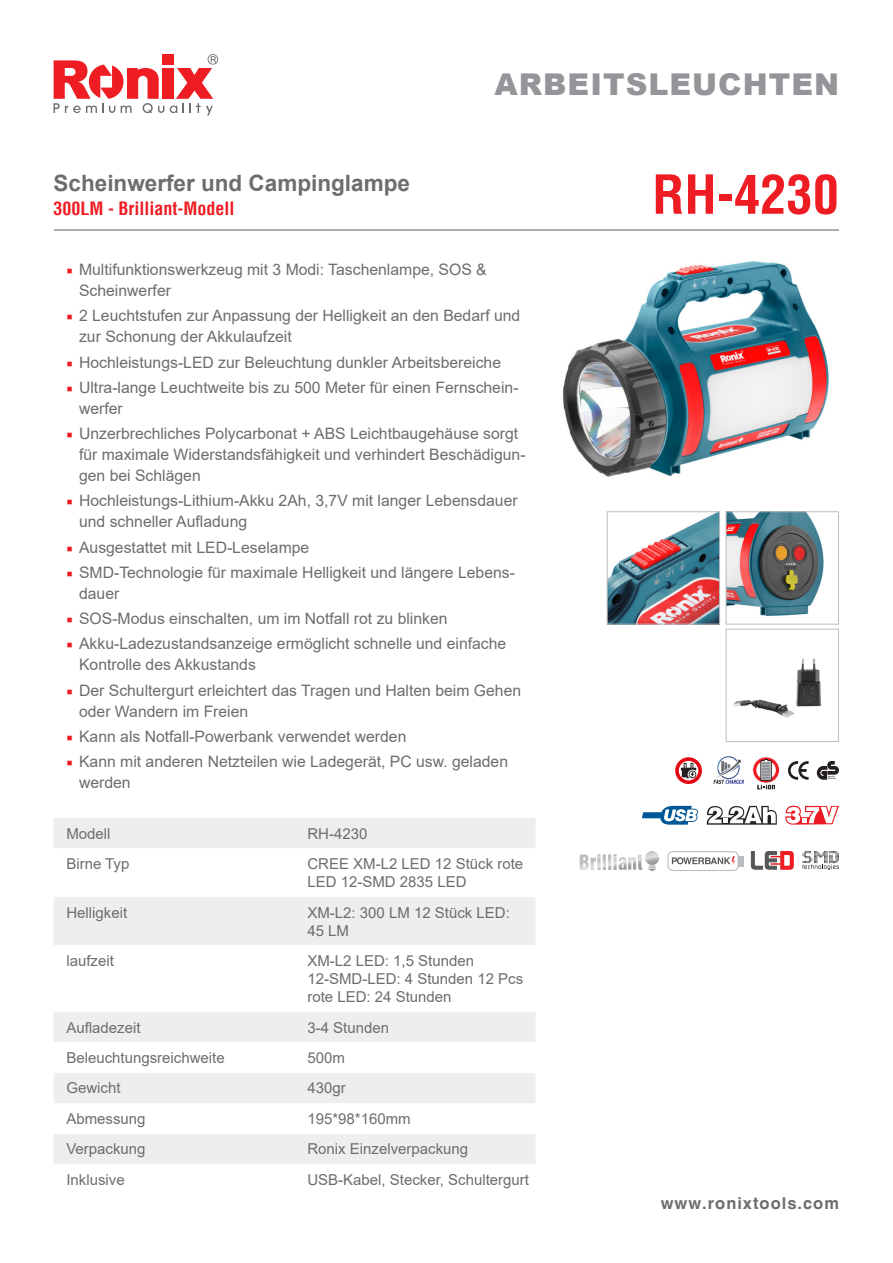
<style>
.page{position:relative;width:893px;height:1263px;background:#fff}
.page>*{position:absolute;margin:0;border:0;box-sizing:border-box;transform-origin:0 0}
.t1{font:700 condensed 52.5px "Helvetica LT";color:#ee1d23}
.t2{font:900 30px "Arial";letter-spacing:.035em;color:#939598}
.t3{font:700 22.5px "Arial";color:#6c6d70}
.t4{font:700 condensed 18px "Helvetica LT";color:#ee1d23}
.t5{font:700 16.5px "Helvetica CE";letter-spacing:.06em;color:#6c6d70}
.t6{font:15.75px/21px "Arial";color:#6c6d70}
.t7{font:15px/18px "Arial";color:#6c6d70}
.s1{font-family:"Minion Pro";color:#ee1d23}
</style>
<div class="page">
<svg style="left:170px;top:54px;width:48px;height:61px"></svg>
<div style="left:162px;top:68px;width:11px;height:31px;background:#ee1d23"></div>
<svg style="left:54px;top:60px;width:110px;height:53px"></svg>
<div style="left:162px;top:54px;width:11px;height:11px;background:#ee1d23"></div>
<div style="left:54px;top:818px;width:482px;height:30px;background:#eeeeef"></div>
<svg style="left:54px;top:897px;width:482px;height:267px;fill:#eeeeef"></svg>
<hr style="left:54px;top:229px;width:785px;height:2px;background:#6c6d70">
<img style="left:563px;top:261px;width:266px;height:216px">
<img style="left:728px;top:513px;width:96px;height:103px">
<div style="left:726px;top:511px;width:113px;height:114px;border:1px solid #bcbdc0"></div>
<img style="left:609px;top:513px;width:109px;height:110px">
<div style="left:607px;top:511px;width:113px;height:114px;border:1px solid #bcbdc0"></div>
<img style="left:733px;top:658px;width:89px;height:60px">
<div style="left:726px;top:629px;width:113px;height:113px;border:1px solid #bcbdc0"></div>
<svg style="left:802px;top:851px;width:37px;height:19px"></svg>
<svg style="left:751px;top:851px;width:43px;height:19px"></svg>
<svg style="left:752px;top:757px;width:28px;height:32px"></svg>
<img style="left:713px;top:756px;width:32px;height:28px">
<svg style="left:675px;top:757px;width:27px;height:27px"></svg>
<svg style="left:679px;top:761px;width:19px;height:19px"></svg>
<svg style="left:681px;top:763px;width:15px;height:15px"></svg>
<svg style="left:642px;top:806px;width:56px;height:19px"></svg>
<img style="left:580px;top:851px;width:79px;height:19px">
<div style="left:738px;top:856px;width:6px;height:10px;background:#babdbf"></div>
<svg style="left:667px;top:851px;width:72px;height:20px"></svg>
<svg style="left:788px;top:761px;width:20px;height:19px"></svg>
<svg style="left:817px;top:761px;width:22px;height:19px"></svg>
<svg style="left:785px;top:805px;width:54px;height:20px"></svg>
<svg style="left:707px;top:806px;width:70px;height:19px"></svg>
<p class="t3" style="left:54px;top:167px;width:358px">Scheinwerfer und Campinglampe</p>
<p class="t4" style="left:54px;top:197px;width:183px">300LM - Brilliant-Modell</p>
<p class="t2" style="left:494px;top:63px;width:346px">ARBEITSLEUCHTEN</p>
<p class="t1" style="left:652px;top:162px;width:188px">RH-4230</p>
<p class="t6" style="left:79px;top:259px;width:409px;text-indent:-13px"><span class="s1">■</span> Multifunktionswerkzeug mit 3 Modi: Taschenlampe, SOS &amp;<br>Scheinwerfer</p>
<p class="t6" style="left:79px;top:305px;width:443px;text-indent:-13px"><span class="s1">■</span> 2 Leuchtstufen zur Anpassung der Helligkeit an den Bedarf und zur Schonung der Akkulaufzeit</p>
<p class="t6" style="left:66px;top:351px;width:436px"><span class="s1">■</span> Hochleistungs-LED zur Beleuchtung dunkler Arbeitsbereiche</p>
<p class="t6" style="left:79px;top:377px;width:441px;text-indent:-13px"><span class="s1">■</span> Ultra-lange Leuchtweite bis zu 500 Meter für einen Fernschein&shy;werfer</p>
<p class="t6" style="left:79px;top:423px;width:448px;text-indent:-13px"><span class="s1">■</span> Unzerbrechliches Polycarbonat + ABS Leichtbaugehäuse sorgt für maximale Widerstandsfähigkeit und verhindert Beschädigun&shy;gen bei Schlägen</p>
<p class="t6" style="left:79px;top:490px;width:440px;text-indent:-13px"><span class="s1">■</span> Hochleistungs-Lithium-Akku 2Ah, 3,7V mit langer Lebensdauer und schneller Aufladung</p>
<p class="t6" style="left:66px;top:536px;width:244px"><span class="s1">■</span> Ausgestattet mit LED-Leselampe</p>
<p class="t6" style="left:79px;top:562px;width:437px;text-indent:-13px"><span class="s1">■</span> SMD-Technologie für maximale Helligkeit und längere Lebens&shy;dauer</p>
<p class="t6" style="left:66px;top:608px;width:383px"><span class="s1">■</span> SOS-Modus einschalten, um im Notfall rot zu blinken</p>
<p class="t6" style="left:79px;top:633px;width:429px;text-indent:-13px"><span class="s1">■</span> Akku-Ladezustandsanzeige ermöglicht schnelle und einfache<br>Kontrolle des Akkustands</p>
<p class="t6" style="left:79px;top:679px;width:444px;text-indent:-13px"><span class="s1">■</span> Der Schultergurt erleichtert das Tragen und Halten beim Gehen oder Wandern im Freien</p>
<p class="t6" style="left:66px;top:726px;width:342px"><span class="s1">■</span> Kann als Notfall-Powerbank verwendet werden</p>
<p class="t6" style="left:79px;top:751px;width:431px;text-indent:-13px"><span class="s1">■</span> Kann mit anderen Netzteilen wie Ladegerät, PC usw. geladen werden</p>
<p class="t7" style="left:66px;top:824px;width:46px">Modell</p>
<p class="t7" style="left:307px;top:824px;width:62px">RH-4230</p>
<p class="t7" style="left:66px;top:855px;width:65px">Birne Typ</p>
<p class="t7" style="left:307px;top:855px;width:217px">CREE XM-L2 LED 12 Stück rote<br>LED 12-SMD 2835 LED</p>
<p class="t7" style="left:66px;top:903px;width:62px">Helligkeit</p>
<p class="t7" style="left:307px;top:903px;width:204px">XM-L2: 300 LM 12 Stück LED:<br>45 LM</p>
<p class="t7" style="left:66px;top:952px;width:49px">laufzeit</p>
<p class="t7" style="left:307px;top:952px;width:217px">XM-L2 LED: 1,5 Stunden<br>12-SMD-LED: 4 Stunden 12 Pcs rote LED: 24 Stunden</p>
<p class="t7" style="left:66px;top:1018px;width:76px">Aufladezeit</p>
<p class="t7" style="left:307px;top:1018px;width:83px">3-4 Stunden</p>
<p class="t7" style="left:66px;top:1048px;width:160px">Beleuchtungsreichweite</p>
<p class="t7" style="left:307px;top:1048px;width:39px">500m</p>
<p class="t7" style="left:66px;top:1079px;width:56px">Gewicht</p>
<p class="t7" style="left:307px;top:1079px;width:40px">430gr</p>
<p class="t7" style="left:66px;top:1109px;width:81px">Abmessung</p>
<p class="t7" style="left:307px;top:1109px;width:105px">195*98*160mm</p>
<p class="t7" style="left:66px;top:1140px;width:81px">Verpackung</p>
<p class="t7" style="left:307px;top:1140px;width:162px">Ronix Einzelverpackung</p>
<p class="t7" style="left:66px;top:1170px;width:60px">Inklusive</p>
<p class="t7" style="left:307px;top:1170px;width:223px">USB-Kabel, Stecker, Schultergurt</p>
<p class="t5" style="left:661px;top:1193px;width:180px">www.ronixtools.com</p>
</div>
